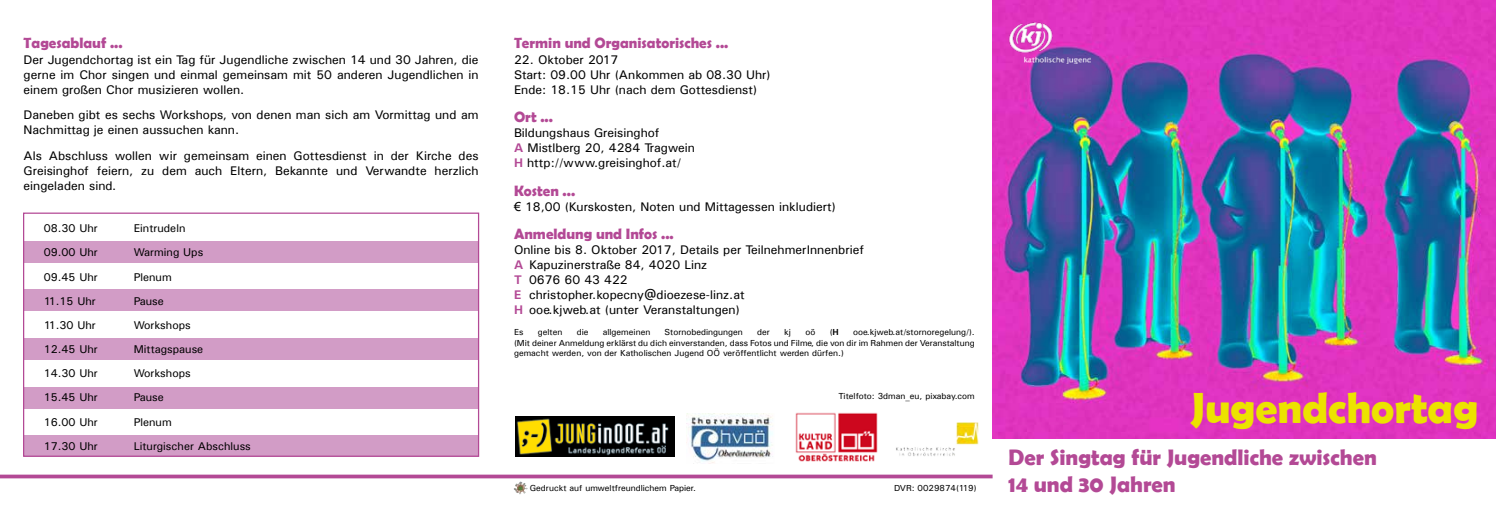
<style>
.page{position:relative;width:1496px;height:511px;background:#fff}
.page>*{position:absolute;margin:0;border:0;box-sizing:border-box;transform-origin:0 0}
.t1{font:700 43.75px "Berlin Sans FB Demi";color:#ece300}
.t2{font:700 22.5px "Berlin Sans FB Demi";color:#b34995}
.t3{font:700 15px "Berlin Sans FB Demi";color:#b34995}
.t4{font:12.5px/15px "Univers";color:#000}
.t5{font:11.25px "Univers";color:#000}
.t6{font:8.75px/10.5px "Univers";color:#000;text-align:justify}
.s1{font-weight:700;color:#b34995}
.s2{font-family:"Arial"}
.s3{font-weight:700}
</style>
<div class="page">
<div style="left:24px;top:241px;width:454px;height:21px;background:#d29cc6"></div>
<div style="left:24px;top:289px;width:454px;height:21px;background:#d29cc6"></div>
<div style="left:24px;top:338px;width:454px;height:21px;background:#d29cc6"></div>
<div style="left:24px;top:387px;width:454px;height:21px;background:#d29cc6"></div>
<div style="left:24px;top:435px;width:454px;height:21px;background:#d29cc6"></div>
<div style="left:23px;top:212px;width:456px;height:244px;border:1px solid #b34995"></div>
<img style="left:992px;top:0;width:503px;height:438px">
<img style="left:1007px;top:20px;width:83px;height:44px">
<img style="left:896px;top:422px;width:83px;height:34px">
<svg style="left:0;top:474px;width:992px;height:4px;background:#be65a5"></svg>
<img style="left:687px;top:413px;width:86px;height:50px">
<img style="left:795px;top:412px;width:83px;height:50px">
<img style="left:515px;top:416px;width:159px;height:40px">
<p class="t3" style="left:24px;top:35px;width:101px">Tagesablauf ...</p>
<p class="t4" style="left:24px;top:51px;width:456px;text-align:justify">Der Jugendchortag ist ein Tag für Jugendliche zwischen 14 und 30 Jahren, die gerne im Chor singen und einmal gemeinsam mit 50 anderen Jugendlichen in einem großen Chor musizieren wollen.</p>
<p class="t4" style="left:24px;top:107px;width:456px">Daneben gibt es sechs Workshops, von denen man sich am Vormittag und am<br>Nachmittag je einen aussuchen kann.</p>
<p class="t4" style="left:24px;top:147px;width:456px;text-align:justify">Als Abschluss wollen wir gemeinsam einen Gottesdienst in der Kirche des Greisinghof feiern, zu dem auch Eltern, Bekannte und Verwandte herzlich eingeladen sind.</p>
<p class="t5" style="left:44px;top:221px;width:56px">08.30 Uhr</p>
<p class="t5" style="left:134px;top:221px;width:53px">Eintrudeln</p>
<p class="t5" style="left:44px;top:245px;width:56px">09.00 Uhr</p>
<p class="t5" style="left:134px;top:245px;width:71px">Warming Ups</p>
<p class="t5" style="left:44px;top:269px;width:56px">09.45 Uhr</p>
<p class="t5" style="left:134px;top:269px;width:39px">Plenum</p>
<p class="t5" style="left:44px;top:293px;width:54px">11.15 Uhr</p>
<p class="t5" style="left:134px;top:293px;width:32px">Pause</p>
<p class="t5" style="left:44px;top:318px;width:54px">11.30 Uhr</p>
<p class="t5" style="left:134px;top:318px;width:59px">Workshops</p>
<p class="t5" style="left:44px;top:342px;width:56px">12.45 Uhr</p>
<p class="t5" style="left:134px;top:342px;width:71px">Mittagspause</p>
<p class="t5" style="left:44px;top:366px;width:56px">14.30 Uhr</p>
<p class="t5" style="left:134px;top:366px;width:59px">Workshops</p>
<p class="t5" style="left:44px;top:390px;width:56px">15.45 Uhr</p>
<p class="t5" style="left:134px;top:390px;width:32px">Pause</p>
<p class="t5" style="left:44px;top:414px;width:56px">16.00 Uhr</p>
<p class="t5" style="left:134px;top:414px;width:39px">Plenum</p>
<p class="t5" style="left:44px;top:438px;width:56px">17.30 Uhr</p>
<p class="t5" style="left:134px;top:438px;width:119px">Liturgischer Abschluss</p>
<p class="t3" style="left:514px;top:35px;width:216px">Termin und Organisatorisches ...</p>
<p class="t4" style="left:514px;top:51px;width:258px">22. Oktober 2017<br>Start: 09.00 Uhr (Ankommen ab 08.30 Uhr)<br>Ende: 18.15 Uhr (nach dem Gottesdienst)</p>
<p class="t3" style="left:514px;top:108px;width:41px">Ort ...</p>
<p class="t4" style="left:514px;top:125px;width:182px">Bildungshaus Greisinghof<br><span class="s1">A</span> Mistlberg 20, 4284 Tragwein<br><span class="s1">H</span> http://www.greisinghof.at/</p>
<p class="t3" style="left:514px;top:182px;width:63px">Kosten ...</p>
<p class="t4" style="left:514px;top:198px;width:323px"><span class="s2">€</span> 18,00 (Kurskosten, Noten und Mittagessen inkludiert)</p>
<p class="t3" style="left:514px;top:225px;width:161px">Anmeldung und Infos ...</p>
<p class="t4" style="left:514px;top:242px;width:351px">Online bis 8. Oktober 2017, Details per TeilnehmerInnenbrief <span class="s1">A</span> Kapuzinerstraße 84, 4020 Linz<br><span class="s1">T</span> 0676 60 43 422<br><span class="s1">E</span> christopher.kopecny@dioezese-linz.at<br><span class="s1">H</span> ooe.kjweb.at (unter Veranstaltungen)</p>
<p class="t6" style="left:514px;top:327px;width:11px">Es</p>
<p class="t6" style="left:537px;top:327px;width:26px">gelten</p>
<p class="t6" style="left:576px;top:327px;width:13px">die</p>
<p class="t6" style="left:602px;top:327px;width:49px">allgemeinen</p>
<p class="t6" style="left:664px;top:327px;width:80px">Stornobedingungen</p>
<p class="t6" style="left:757px;top:327px;width:14px">der</p>
<p class="t6" style="left:784px;top:327px;width:8px">kj</p>
<p class="t6" style="left:805px;top:327px;width:12px">oö</p>
<p class="t6" style="left:829px;top:327px;width:11px">(<span class="s3">H</span></p>
<p class="t6" style="left:514px;top:327px;width:462px;text-indent:339px">ooe.kjweb.at/stornoregelung/). (Mit deiner Anmeldung erklärst du dich einverstanden, dass Fotos und Filme, die von dir im Rahmen der Veranstaltung gemacht werden, von der Katholischen Jugend OÖ veröffentlicht werden dürfen.)</p>
<p class="t6" style="left:838px;top:390px;width:138px">Titelfoto: 3dman_eu, pixabay.com</p>
<h1 class="t1" style="left:1190px;top:382px;width:289px">Jugendchortag</h1>
<h2 class="t2" style="left:1008px;top:444px;width:370px">Der Singtag für Jugendliche zwischen</h2>
<p class="t6" style="left:530px;top:482px;width:168px">Gedruckt auf umweltfreundlichem Papier.</p>
<h2 class="t2" style="left:1008px;top:471px;width:168px">14 und 30 Jahren</h2>
<p class="t6" style="left:894px;top:482px;width:84px">DVR: 0029874(119)</p>
</div>
